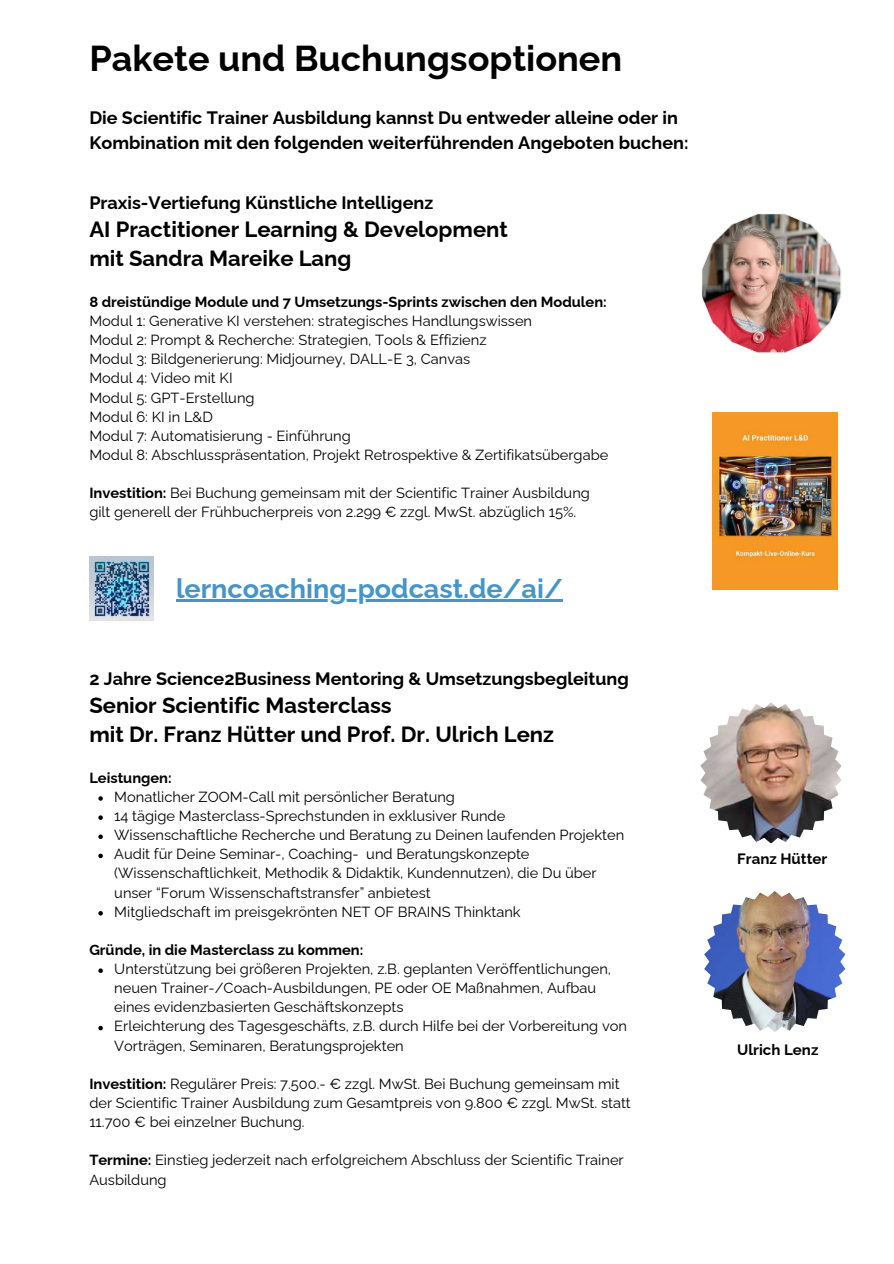
<style>
.page{position:relative;width:894px;height:1264px;background:#fff}
.page>*{position:absolute;margin:0;border:0;box-sizing:border-box;transform-origin:0 0}
.t1{font:700 36px "Raleway";color:#000}
.t2{font:700 27px "Raleway";color:#4495cb}
.t3{font:700 22.05px/29.2px "Raleway";color:#000}
.t4{font:700 18px/24.8px "Raleway";color:#000}
.t5{font:700 15px "Raleway";color:#000}
.t6{font:14.7px/19.2px "Raleway";color:#000}
.t7{font:700 14.7px "Raleway";color:#000}
.s1{font-weight:700}
</style>
<div class="page">
<img style="left:712px;top:412px;width:125px;height:177px">
<img style="left:704px;top:891px;width:141px;height:141px">
<svg style="left:98px;top:796px;width:5px;height:4px"></svg>
<svg style="left:98px;top:815px;width:5px;height:4px"></svg>
<svg style="left:98px;top:834px;width:5px;height:5px"></svg>
<svg style="left:98px;top:853px;width:5px;height:5px"></svg>
<svg style="left:98px;top:911px;width:5px;height:4px"></svg>
<svg style="left:98px;top:968px;width:5px;height:4px"></svg>
<svg style="left:98px;top:1025px;width:5px;height:5px"></svg>
<img style="left:700px;top:702px;width:141px;height:141px">
<img style="left:89px;top:556px;width:64px;height:64px">
<hr style="left:176px;top:599px;width:386px;height:3px;background:#4495cb">
<img style="left:701px;top:213px;width:139px;height:140px">
<h1 class="t1" style="left:89px;top:30px;width:534px">Pakete und Buchungsoptionen</h1>
<p class="t4" style="left:89px;top:104px;width:600px">Die Scientific Trainer Ausbildung kannst Du entweder alleine oder in<br>Kombination mit den folgenden weiterführenden Angeboten buchen:</p>
<p class="t4" style="left:89px;top:188px;width:345px">Praxis-Vertiefung Künstliche Intelligenz</p>
<h3 class="t3" style="left:89px;top:212px;width:420px">AI Practitioner Learning &amp; Development mit Sandra Mareike Lang</h3>
<p class="t7" style="left:89px;top:290px;width:519px">8 dreistündige Module und 7 Umsetzungs-Sprints zwischen den Modulen:</p>
<p class="t6" style="left:89px;top:309px;width:520px">Modul 1: Generative KI verstehen: strategisches Handlungswissen<br>Modul 2: Prompt &amp; Recherche: Strategien, Tools &amp; Effizienz<br>Modul 3: Bildgenerierung: Midjourney, DALL-E 3, Canvas<br>Modul 4: Video mit KI<br>Modul 5: GPT-Erstellung<br>Modul 6: KI in L&amp;D<br>Modul 7: Automatisierung - Einführung<br>Modul 8: Abschlusspräsentation, Projekt Retrospektive &amp; Zertifikatsübergabe</p>
<p class="t6" style="left:89px;top:482px;width:502px"><span class="s1">Investition:</span> Bei Buchung gemeinsam mit der Scientific Trainer Ausbildung gilt generell der Frühbucherpreis von 2.299 € zzgl. MwSt. abzüglich 15%.</p>
<h2 class="t2" style="left:176px;top:566px;width:388px">lerncoaching-podcast.de/ai/</h2>
<p class="t4" style="left:89px;top:664px;width:541px">2 Jahre Science2Business Mentoring &amp; Umsetzungsbegleitung</p>
<h3 class="t3" style="left:89px;top:688px;width:466px">Senior Scientific Masterclass<br>mit Dr. Franz Hütter und Prof. Dr. Ulrich Lenz</h3>
<p class="t7" style="left:89px;top:765px;width:84px">Leistungen:</p>
<p class="t6" style="left:114px;top:785px;width:511px">Monatlicher ZOOM-Call mit persönlicher Beratung<br>14 tägige Masterclass-Sprechstunden in exklusiver Runde Wissenschaftliche Recherche und Beratung zu Deinen laufenden Projekten Audit für Deine Seminar-, Coaching- und Beratungskonzepte (Wissenschaftlichkeit, Methodik &amp; Didaktik, Kundennutzen), die Du über unser “Forum Wissenschaftstransfer” anbietest<br>Mitgliedschaft im preisgekrönten NET OF BRAINS Thinktank</p>
<p class="t7" style="left:89px;top:938px;width:275px">Gründe, in die Masterclass zu kommen:</p>
<p class="t6" style="left:114px;top:957px;width:514px">Unterstützung bei größeren Projekten, z.B. geplanten Veröffentlichungen, neuen Trainer-/Coach-Ausbildungen, PE oder OE Maßnahmen, Aufbau eines evidenzbasierten Geschäftskonzepts<br>Erleichterung des Tagesgeschäfts, z.B. durch Hilfe bei der Vorbereitung von Vorträgen, Seminaren, Beratungsprojekten</p>
<p class="t6" style="left:89px;top:1072px;width:543px"><span class="s1">Investition:</span> Regulärer Preis: 7.500.- € zzgl. MwSt. Bei Buchung gemeinsam mit der Scientific Trainer Ausbildung zum Gesamtpreis von 9.800 € zzgl. MwSt. statt<br>11.700 € bei einzelner Buchung.</p>
<p class="t6" style="left:89px;top:1148px;width:535px"><span class="s1">Termine:</span> Einstieg jederzeit nach erfolgreichem Abschluss der Scientific Trainer<br>Ausbildung</p>
<p class="t5" style="left:737px;top:847px;width:91px">Franz Hütter</p>
<p class="t5" style="left:737px;top:1037px;width:83px">Ulrich Lenz</p>
</div>
